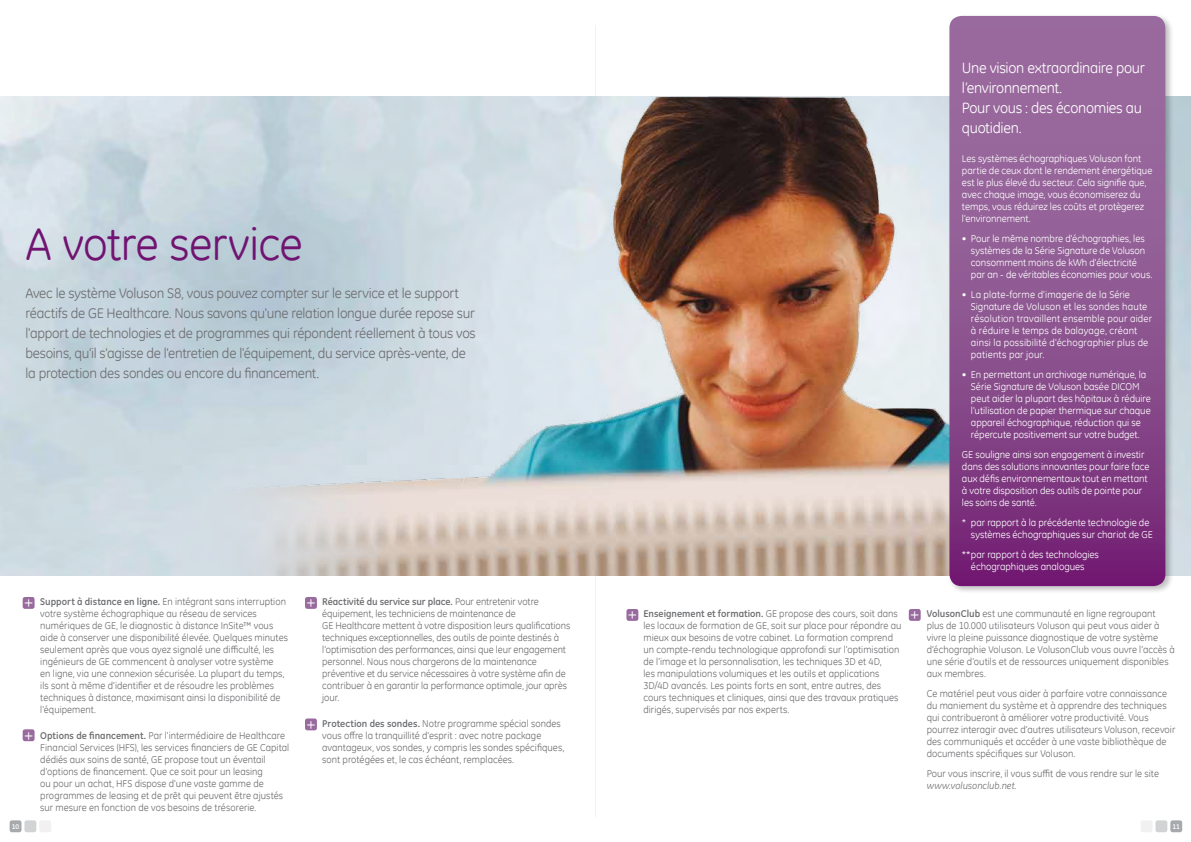
<style>
.page{position:relative;width:1191px;height:842px;background:#fff}
.page>*{position:absolute;margin:0;border:0;box-sizing:border-box;transform-origin:0 0}
.t1{font:46px "GE Inspira";letter-spacing:-.015em;color:#711471}
.t2{font:16.1px "GE Inspira";color:#fff}
.t3{font:15px/20px "GE Inspira";letter-spacing:-.02em;color:#fff}
.t4{font:14px/20px "GE Inspira";letter-spacing:-.02em;color:#6d6e71}
.t5{font:10px/12px "GE Inspira";letter-spacing:.005em;color:#6d6e71}
.t6{font:10px/12px "GE Inspira";letter-spacing:-.005em;color:#fff}
.t7{font:10px/12px "GE Inspira";letter-spacing:.015em;color:#fff}
.t8{font:italic 10px "GE Inspira";letter-spacing:.005em;color:#6d6e71}
.t9{font:700 7px "GE Inspira";color:#fff}
.s1{font-weight:700}
</style>
<div class="page">
<hr style="left:595px;top:25px;width:1px;height:792px;background:#d1d3d4">
<div style="left:10px;top:820px;width:12px;height:12px;background:#a7a9ac;border-radius:2px"></div>
<div style="left:24px;top:820px;width:12px;height:12px;background:#d1d3d4;border-radius:2px"></div>
<div style="left:39px;top:820px;width:12px;height:12px;background:#f1f1f2;border-radius:2px"></div>
<div style="left:1170px;top:820px;width:12px;height:12px;background:#a7a9ac;border-radius:2px"></div>
<div style="left:1155px;top:820px;width:12px;height:12px;background:#d1d3d4;border-radius:2px"></div>
<div style="left:1140px;top:820px;width:12px;height:12px;background:#f1f1f2;border-radius:2px"></div>
<img style="left:184px;top:97px;width:763px;height:478px">
<div style="left:947px;top:14px;width:227px;height:581px;background:#000;opacity:.25"></div>
<svg style="left:949px;top:16px;width:216px;height:570px;background:#8c528f"></svg>
<div style="left:23px;top:597px;width:12px;height:12px;background:#996a9e;border-radius:2px"></div>
<div style="left:23px;top:729px;width:12px;height:12px;background:#996a9e;border-radius:2px"></div>
<div style="left:626px;top:609px;width:12px;height:12px;background:#996a9e;border-radius:2px"></div>
<div style="left:305px;top:597px;width:12px;height:12px;background:#996a9e;border-radius:2px"></div>
<div style="left:305px;top:718px;width:12px;height:12px;background:#996a9e;border-radius:2px"></div>
<div style="left:908px;top:609px;width:12px;height:12px;background:#996a9e;border-radius:2px"></div>
<h1 class="t1" style="left:26px;top:214px;width:279px">A votre service</h1>
<p class="t4" style="left:26px;top:283px;width:452px">Avec le système Voluson S8, vous pouvez compter sur le service et le support réactifs de GE Healthcare. Nous savons qu'une relation longue durée repose sur l'apport de technologies et de programmes qui répondent réellement à tous vos besoins, qu'il s'agisse de l'entretien de l'équipement, du service après-vente, de la protection des sondes ou encore du financement.</p>
<p class="t5" style="left:40px;top:596px;width:249px"><span class="s1">Support à distance en ligne.</span> En intégrant sans interruption votre système échographique au réseau de services numériques de GE, le diagnostic à distance InSite™ vous aide à conserver une disponibilité élevée. Quelques minutes seulement après que vous ayez signalé une difficulté, les ingénieurs de GE commencent à analyser votre système<br>en ligne, via une connexion sécurisée. La plupart du temps, ils sont à même d'identifier et de résoudre les problèmes techniques à distance, maximisant ainsi la disponibilité de l'équipement.</p>
<p class="t5" style="left:40px;top:729px;width:250px"><span class="s1">Options de financement.</span> Par l'intermédiaire de Healthcare Financial Services (HFS), les services financiers de GE Capital dédiés aux soins de santé, GE propose tout un éventail d'options de financement. Que ce soit pour un leasing<br>ou pour un achat, HFS dispose d'une vaste gamme de programmes de leasing et de prêt qui peuvent être ajustés sur mesure en fonction de vos besoins de trésorerie.</p>
<h2 class="t2" style="left:24px;top:591px;width:10px">+</h2>
<h2 class="t2" style="left:24px;top:724px;width:10px">+</h2>
<p class="t5" style="left:322px;top:596px;width:250px"><span class="s1">Réactivité du service sur place.</span> Pour entretenir votre équipement, les techniciens de maintenance de<br>GE Healthcare mettent à votre disposition leurs qualifications techniques exceptionnelles, des outils de pointe destinés à l’optimisation des performances, ainsi que leur engagement personnel. Nous nous chargerons de la maintenance préventive et du service nécessaires à votre système afin de contribuer à en garantir la performance optimale, jour après jour.</p>
<p class="t5" style="left:322px;top:717px;width:243px"><span class="s1">Protection des sondes.</span> Notre programme spécial sondes vous offre la tranquillité d’esprit : avec notre package avantageux, vos sondes, y compris les sondes spécifiques, sont protégées et, le cas échéant, remplacées.</p>
<h2 class="t2" style="left:307px;top:591px;width:10px">+</h2>
<h2 class="t2" style="left:307px;top:713px;width:10px">+</h2>
<h3 class="t3" style="left:962px;top:57px;width:184px">Une vision extraordinaire pour l’environnement.<br>Pour vous : des économies au quotidien.</h3>
<p class="t6" style="left:962px;top:153px;width:192px">Les systèmes échographiques Voluson font partie de ceux dont le rendement énergétique est le plus élevé du secteur. Cela signifie que, avec chaque image, vous économiserez du temps, vous réduirez les coûts et protègerez l'environnement.</p>
<p class="t6" style="left:971px;top:233px;width:183px;text-indent:-9px">• Pour le même nombre d'échographies, les systèmes de la Série Signature de Voluson consomment moins de kWh d'électricité par an - de véritables économies pour vous.</p>
<p class="t7" style="left:971px;top:289px;width:183px;text-indent:-9px">• La plate-forme d'imagerie de la Série Signature de Voluson et les sondes haute résolution travaillent ensemble pour aider à réduire le temps de balayage, créant ainsi la possibilité d'échographier plus de patients par jour.</p>
<p class="t6" style="left:971px;top:369px;width:181px;text-indent:-9px">• En permettant un archivage numérique, la Série Signature de Voluson basée DICOM peut aider la plupart des hôpitaux à réduire l'utilisation de papier thermique sur chaque appareil échographique, réduction qui se répercute positivement sur votre budget.</p>
<p class="t6" style="left:962px;top:449px;width:189px">GE souligne ainsi son engagement à investir dans des solutions innovantes pour faire face aux défis environnementaux tout en mettant à votre disposition des outils de pointe pour les soins de santé.</p>
<p class="t6" style="left:971px;top:517px;width:183px;text-indent:-9px">* par rapport à la précédente technologie de systèmes échographiques sur chariot de GE</p>
<p class="t6" style="left:962px;top:549px;width:139px;text-align:center">**par rapport à des technologies échographiques analogues</p>
<p class="t5" style="left:643px;top:608px;width:259px"><span class="s1">Enseignement et formation.</span> GE propose des cours, soit dans les locaux de formation de GE, soit sur place pour répondre au mieux aux besoins de votre cabinet. La formation comprend un compte-rendu technologique approfondi sur l’optimisation de l’image et la personnalisation, les techniques 3D et 4D,<br>les manipulations volumiques et les outils et applications 3D/4D avancés. Les points forts en sont, entre autres, des cours techniques et cliniques, ainsi que des travaux pratiques dirigés, supervisés par nos experts.</p>
<p class="t5" style="left:926px;top:608px;width:249px"><span class="s1">VolusonClub</span> est une communauté en ligne regroupant plus de 10.000 utilisateurs Voluson qui peut vous aider à vivre la pleine puissance diagnostique de votre système d’échographie Voluson. Le VolusonClub vous ouvre l’accès à une série d’outils et de ressources uniquement disponibles aux membres.</p>
<h2 class="t2" style="left:628px;top:603px;width:10px">+</h2>
<h2 class="t2" style="left:910px;top:603px;width:10px">+</h2>
<p class="t5" style="left:926px;top:688px;width:250px">Ce matériel peut vous aider à parfaire votre connaissance du maniement du système et à apprendre des techniques qui contribueront à améliorer votre productivité. Vous pourrez interagir avec d’autres utilisateurs Voluson, recevoir des communiqués et accéder à une vaste bibliothèque de documents spécifiques sur Voluson.</p>
<p class="t5" style="left:926px;top:768px;width:234px">Pour vous inscrire, il vous suffit de vous rendre sur le site</p>
<p class="t8" style="left:926px;top:780px;width:92px">www.volusonclub.net.</p>
<p class="t9" style="left:12px;top:822px;width:9px">10</p>
<p class="t9" style="left:1172px;top:822px;width:9px">11</p>
</div>
